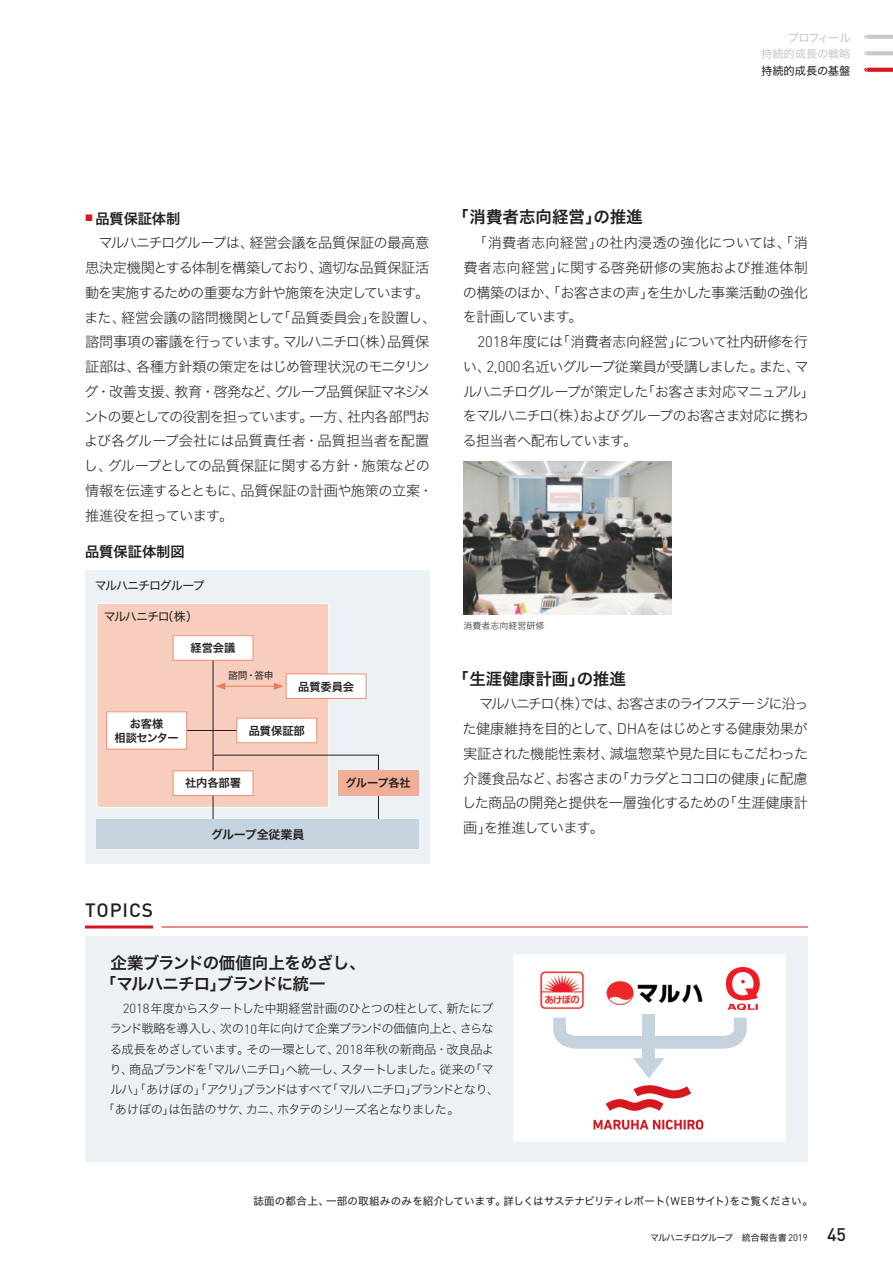
<style>
.page{position:relative;width:893px;height:1263px;background:#fff}
.page>*{position:absolute;margin:0;border:0;box-sizing:border-box;transform-origin:0 0}
.t1{font:500 19.05px "DIN Pro";letter-spacing:.045em;color:#231f20}
.t2{font:16.5px/21px "Hira Kaku Std N W6";letter-spacing:-.05em;color:#231f20}
.t3{font:16.5px "Hira Kaku Std N W6";letter-spacing:-.01em;color:#231f20}
.t4{font:14.25px/24.8px "Hira Kaku Std N W2";letter-spacing:-.06em;color:#231f20}
.t5{font:14.25px "Hira Kaku Std N W6";color:#231f20}
.t6{font:12.3px "Hira Kaku Std N W2";letter-spacing:-.075em;color:#231f20}
.t7{font:12.3px "Hira Kaku Std N W2";letter-spacing:-.1em;color:#231f20}
.t8{font:12.3px "Hira Kaku Std N W2";letter-spacing:-.04em;color:#231f20}
.t9{font:12.3px "Hira Kaku Std N W2";letter-spacing:-.055em;color:#231f20}
.t10{font:12px "Hira Kaku Std N W4";letter-spacing:-.095em;color:#231f20}
.t11{font:12px "Hira Kaku Std N W6";letter-spacing:-.015em;color:#231f20}
.t12{font:11.25px "Hira Kaku Std N W6";letter-spacing:-.01em;color:#231f20}
.t13{font:11.25px/16.5px "Hira Kaku Std N W4";letter-spacing:-.015em;color:#c7c8ca;text-align:right}
.t14{font:11.25px/13.5px "Hira Kaku Std N W6";letter-spacing:-.035em;color:#231f20;text-align:center}
.t15{font:11.25px "Hira Kaku Std N W4";color:#231f20}
.t16{font:10.5px "Hira Kaku Std N W4";letter-spacing:-.005em;color:#231f20}
.t17{font:9.75px "Hira Kaku Std N W4";color:#231f20}
.t18{font:9px "Hira Kaku Std N W4";letter-spacing:-.065em;color:#231f20}
.t19{font:9px "Hira Kaku Std N W2";color:#231f20}
.s1{font-family:"DIN Pro";font-weight:300;font-size:15.15px}
.s2{font-family:"DIN Pro";font-weight:300;font-size:13.05px}
.s3{font-family:"DIN Pro";font-size:11.1px}
.s4{font-family:"DIN Pro";font-size:9.6px}
.s5{font-family:"DIN Pro";font-weight:500;font-size:18px}
</style>
<div class="page">
<div style="left:85px;top:570px;width:345px;height:293px;background:#ebf1f4"></div>
<div style="left:96px;top:603px;width:233px;height:205px;background:#f7cebd;border:1px solid #fff"></div>
<div style="left:85px;top:936px;width:723px;height:225px;background:#ebf1f4"></div>
<svg style="left:864px;top:67px;width:29px;height:5px"></svg>
<svg style="left:864px;top:34px;width:29px;height:5px"></svg>
<svg style="left:864px;top:51px;width:29px;height:5px"></svg>
<img style="left:463px;top:462px;width:209px;height:153px">
<hr style="left:85px;top:925px;width:68px;height:3px;background:#d7171f">
<hr style="left:162px;top:926px;width:646px;height:1px;background:#d7171f">
<hr style="left:223px;top:686px;width:53px;height:1px;background:#e77d60">
<svg style="left:274px;top:683px;width:10px;height:7px"></svg>
<svg style="left:216px;top:683px;width:9px;height:7px"></svg>
<hr style="left:213px;top:655px;width:1px;height:176px;background:#231f20">
<div style="left:173px;top:636px;width:80px;height:24px;background:#fff"></div>
<div style="left:173px;top:635px;width:80px;height:26px;border:1px solid #ea8f74"></div>
<div style="left:173px;top:771px;width:80px;height:24px;background:#fff"></div>
<div style="left:173px;top:770px;width:80px;height:26px;border:1px solid #ea8f74"></div>
<div style="left:286px;top:674px;width:80px;height:24px;background:#fff"></div>
<div style="left:286px;top:673px;width:81px;height:26px;border:1px solid #ea8f74"></div>
<hr style="left:179px;top:730px;width:75px;height:1px;background:#231f20">
<div style="left:237px;top:718px;width:80px;height:25px;background:#fff"></div>
<div style="left:236px;top:718px;width:81px;height:25px;border:1px solid #ea8f74"></div>
<div style="left:107px;top:712px;width:80px;height:37px;background:#fff"></div>
<div style="left:106px;top:711px;width:81px;height:39px;border:1px solid #ea8f74"></div>
<svg style="left:213px;top:755px;width:166px;height:64px"></svg>
<div style="left:338px;top:770px;width:81px;height:26px;background:#f1ae96"></div>
<div style="left:96px;top:819px;width:323px;height:30px;background:#c4d3dd"></div>
<div style="left:514px;top:955px;width:272px;height:187px;background:#fff"></div>
<img style="left:540px;top:971px;width:7px;height:38px">
<svg style="left:547px;top:967px;width:213px;height:111px"></svg>
<svg style="left:606px;top:1085px;width:85px;height:26px"></svg>
<svg style="left:594px;top:1120px;width:109px;height:9px"></svg>
<p class="t13" style="left:761px;top:29px;width:91px">プロフィール<br>持続的成長の戦略</p>
<p class="t15" style="left:761px;top:62px;width:91px">持続的成長の基盤</p>
<p class="t5" style="left:85px;top:207px;width:97px"><sup>■</sup> 品質保証体制</p>
<p class="t4" style="left:84px;top:230px;width:354px">　マルハニチログループは、経営会議を品質保証の最高意思決定機関とする体制を構築しており、適切な品質保証活動を実施するための重要な方針や施策を決定しています。また、経営会議の諮問機関として「品質委員会」を設置し、諮問事項の審議を行っています。マルハニチロ（株）品質保証部は、各種方針類の策定をはじめ管理状況のモニタリング・改善支援、教育・啓発など、グループ品質保証マネジメントの要としての役割を担っています。一方、社内各部門および各グループ会社には品質責任者・品質担当者を配置し、グループとしての品質保証に関する方針・施策などの情報を伝達するとともに、品質保証の計画や施策の立案・推進役を担っています。</p>
<p class="t5" style="left:85px;top:540px;width:101px">品質保証体制図</p>
<p class="t10" style="left:95px;top:576px;width:111px">マルハニチログループ</p>
<p class="t10" style="left:104px;top:607px;width:96px">マルハニチロ（株）</p>
<p class="t14" style="left:115px;top:717px;width:66px">お客様<br>相談センター</p>
<p class="t12" style="left:191px;top:639px;width:46px">経営会議</p>
<p class="t17" style="left:228px;top:668px;width:47px">諮問・答申</p>
<p class="t12" style="left:298px;top:678px;width:57px">品質委員会</p>
<p class="t12" style="left:249px;top:722px;width:57px">品質保証部</p>
<p class="t12" style="left:185px;top:774px;width:57px">社内各部署</p>
<p class="t11" style="left:211px;top:825px;width:95px">グループ全従業員</p>
<p class="t12" style="left:346px;top:774px;width:67px">グループ各社</p>
<p class="t3" style="left:452px;top:204px;width:192px">「消費者志向経営」の推進</p>
<p class="t4" style="left:463px;top:230px;width:347px;text-align:justify;text-indent:10px">「消費者志向経営」の社内浸透の強化については、「消費者志向経営」に関する啓発研修の実施および推進体制の構築のほか、「お客さまの声」を生かした事業活動の強化を計画しています。</p>
<p class="t4" style="left:463px;top:329px;width:354px;text-indent:15px"><span class="s1">2018</span>年度には「消費者志向経営」について社内研修を行い、<span class="s1">2,000</span>名近いグループ従業員が受講しました。また、マルハニチログループが策定した「お客さま対応マニュアル」をマルハニチロ（株）およびグループのお客さま対応に携わる担当者へ配布しています。</p>
<p class="t19" style="left:463px;top:619px;width:82px">消費者志向経営研修</p>
<p class="t3" style="left:452px;top:666px;width:175px">「生涯健康計画」の推進</p>
<p class="t4" style="left:462px;top:691px;width:348px;text-align:justify;text-indent:17px">マルハニチロ（株）では、お客さまのライフステージに沿った健康維持を目的として、<span class="s1">DHA</span>をはじめとする健康効果が実証された機能性素材、減塩惣菜や見た目にもこだわった介護食品など、お客さまの「カラダとココロの健康」に配慮した商品の開発と提供を一層強化するための「生涯健康計画」を推進しています。</p>
<h1 class="t1" style="left:85px;top:897px;width:70px">TOPICS</h1>
<p class="t2" style="left:100px;top:952px;width:267px;text-indent:11px">企業ブランドの価値向上をめざし、「マルハニチロ」ブランドに統一</p>
<p class="t9" style="left:123px;top:999px;width:372px"><span class="s2">2018</span>年度からスタートした中期経営計画のひとつの柱として、新たにブ</p>
<p class="t6" style="left:110px;top:1019px;width:385px">ランド戦略を導入し、次の<span class="s2">10</span>年に向けて企業ブランドの価値向上と、さらな</p>
<p class="t8" style="left:110px;top:1040px;width:386px">る成長をめざしています。その一環として、<span class="s2">2018</span>年秋の新商品・改良品よ</p>
<p class="t6" style="left:109px;top:1060px;width:386px">り、商品ブランドを「マルハニチロ」へ統一し、スタートしました。従来の「マ</p>
<p class="t7" style="left:110px;top:1080px;width:391px">ルハ」「あけぼの」「アクリ」ブランドはすべて「マルハニチロ」ブランドとなり、</p>
<p class="t6" style="left:103px;top:1100px;width:359px">「あけぼの」は缶詰のサケ、カニ、ホタテのシリーズ名となりました。</p>
<p class="t16" style="left:253px;top:1193px;width:561px">誌面の都合上、一部の取組みのみを紹介しています。詳しくはサステナビリティレポート（<span class="s3">WEB</span>サイト）をご覧ください。</p>
<p class="t18" style="left:650px;top:1230px;width:197px">マルハニチログループ　統合報告書<span class="s4">2019</span> <span class="s5">45</span></p>
</div>
